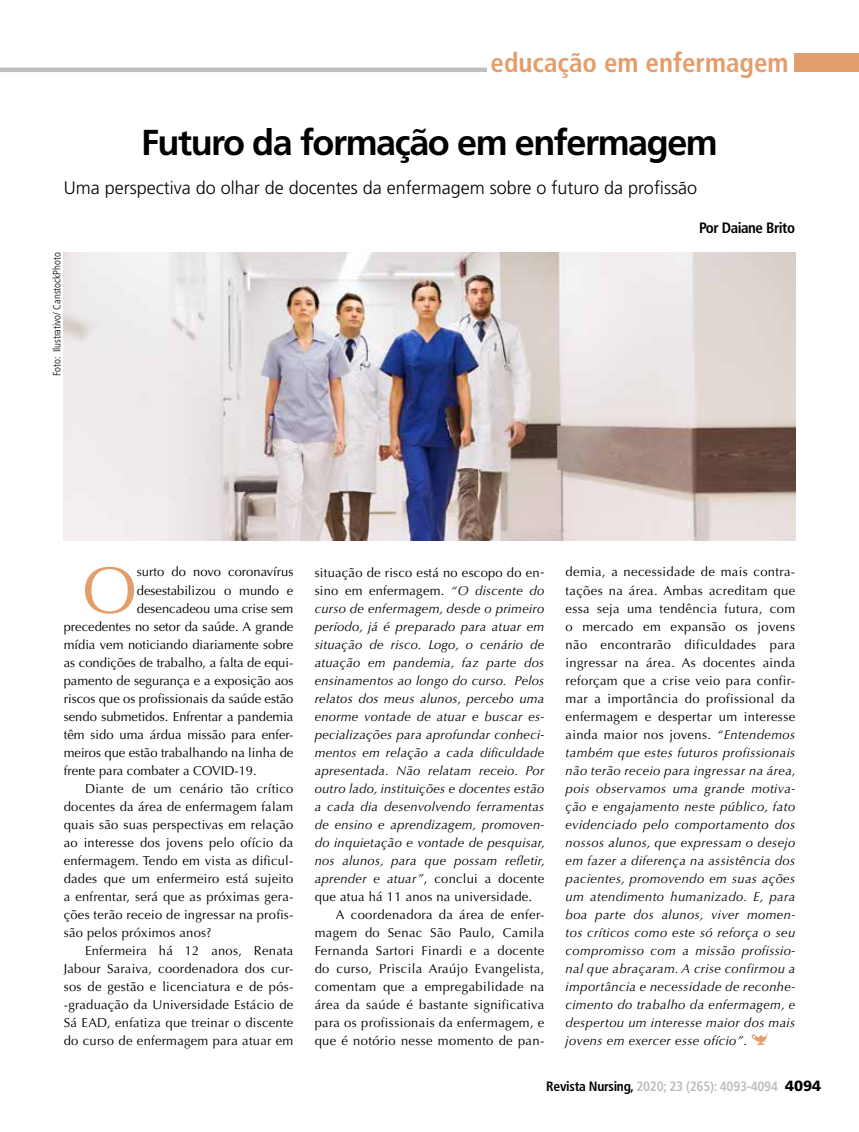
<style>
.page{position:relative;width:859px;height:1132px;background:#fff}
.page>*{position:absolute;margin:0;border:0;box-sizing:border-box;transform-origin:0 0}
.t1{font:65.55px "Optima LT Std";color:#e39e6b}
.t2{font:700 36px "Frutiger LT Std";letter-spacing:-.04em;color:#000}
.t3{font:700 condensed 27px "Frutiger LT Std";color:#e39e6b}
.t4{font:300 18px "Frutiger LT Std";color:#000}
.t5{font:700 condensed 15px "Frutiger LT Std";letter-spacing:-.03em;color:#000}
.t6{font:700 condensed 13.5px "Frutiger LT Std";letter-spacing:-.02em;color:#bcbec0}
.t7{font:italic 12.9px/18px "Optima LT Std";letter-spacing:.02em;color:#000;text-align:justify}
.t8{font:12.9px "Optima LT Std";letter-spacing:.02em;color:#000}
.t9{font:12.9px "Optima LT Std";color:#000}
.t10{font:300 condensed 10.5px "Frutiger LT Std";color:#000}
.s1{font-style:italic}
.s2{font-style:normal}
.s3{color:#000}
.s4{font-weight:900;font-stretch:normal;font-size:14.85px;color:#000}
</style>
<div class="page">
<hr style="left:0;top:68px;width:487px;height:4px;background:#bcbec0">
<div style="left:794px;top:54px;width:65px;height:18px;background:#e39e6b"></div>
<svg style="left:751px;top:1032px;width:16px;height:12px"></svg>
<img style="left:64px;top:252px;width:731px;height:288px">
<h3 class="t3" style="left:490px;top:47px;width:300px">educação em enfermagem</h3>
<h2 class="t2" style="left:141px;top:121px;width:578px">Futuro da formação em enfermagem</h2>
<h3 class="t4" style="left:64px;top:177px;width:635px">Uma perspectiva do olhar de docentes da enfermagem sobre o futuro da profissão</h3>
<p class="t5" style="left:699px;top:218px;width:98px">Por Daiane Brito</p>
<p class="t10" style="left:51px;top:376px;width:125px;rotate:-90deg">Foto: Ilustrativo/ CanstockPhoto</p>
<h1 class="t1" style="left:82px;top:552px;width:56px">O</h1>
<p class="t9" style="left:137px;top:564px;width:158px">surto do novo coronavírus</p>
<p class="t9" style="left:137px;top:582px;width:158px">desestabilizou o mundo e</p>
<p class="t9" style="left:137px;top:600px;width:158px">desencadeou uma crise sem</p>
<p class="t9" style="left:64px;top:618px;width:231px">precedentes no setor da saúde. A grande</p>
<p class="t9" style="left:64px;top:636px;width:231px">mídia vem noticiando diariamente sobre</p>
<p class="t9" style="left:64px;top:654px;width:231px">as condições de trabalho, a falta de equi-</p>
<p class="t9" style="left:64px;top:672px;width:231px">pamento de segurança e a exposição aos</p>
<p class="t9" style="left:64px;top:690px;width:231px">riscos que os profissionais da saúde estão</p>
<p class="t9" style="left:64px;top:708px;width:231px">sendo submetidos. Enfrentar a pandemia</p>
<p class="t9" style="left:64px;top:726px;width:231px">têm sido uma árdua missão para enfer-</p>
<p class="t9" style="left:64px;top:744px;width:231px">meiros que estão trabalhando na linha de</p>
<p class="t9" style="left:64px;top:762px;width:194px">frente para combater a COVID-19.</p>
<p class="t8" style="left:85px;top:780px;width:210px">Diante de um cenário tão crítico</p>
<p class="t8" style="left:64px;top:798px;width:231px">docentes da área de enfermagem falam</p>
<p class="t8" style="left:64px;top:816px;width:231px">quais são suas perspectivas em relação</p>
<p class="t8" style="left:64px;top:834px;width:231px">ao interesse dos jovens pelo ofício da</p>
<p class="t8" style="left:64px;top:852px;width:231px">enfermagem. Tendo em vista as dificul-</p>
<p class="t8" style="left:64px;top:870px;width:231px">dades que um enfermeiro está sujeito</p>
<p class="t8" style="left:64px;top:888px;width:231px">a enfrentar, será que as próximas gera-</p>
<p class="t8" style="left:64px;top:906px;width:231px">ções terão receio de ingressar na profis-</p>
<p class="t8" style="left:64px;top:924px;width:149px">são pelos próximos anos?</p>
<p class="t8" style="left:85px;top:942px;width:210px">Enfermeira há 12 anos, Renata</p>
<p class="t8" style="left:64px;top:960px;width:231px">Jabour Saraiva, coordenadora dos cur-</p>
<p class="t8" style="left:64px;top:978px;width:231px">sos de gestão e licenciatura e de pós-</p>
<p class="t8" style="left:64px;top:996px;width:231px">-graduação da Universidade Estácio de</p>
<p class="t8" style="left:64px;top:1014px;width:231px">Sá EAD, enfatiza que treinar o discente</p>
<p class="t8" style="left:64px;top:1032px;width:231px">do curso de enfermagem para atuar em</p>
<p class="t8" style="left:315px;top:564px;width:231px">situação de risco está no escopo do en-</p>
<p class="t8" style="left:315px;top:582px;width:231px">sino em enfermagem. <span class="s1">“O discente do</span></p>
<p class="t7" style="left:315px;top:599px;width:231px">curso de enfermagem, desde o primeiro</p>
<p class="t7" style="left:315px;top:617px;width:231px">período, já é preparado para atuar em</p>
<p class="t7" style="left:315px;top:635px;width:231px">situação de risco. Logo, o cenário de</p>
<p class="t7" style="left:315px;top:653px;width:231px">atuação em pandemia, faz parte dos</p>
<p class="t7" style="left:315px;top:671px;width:231px">ensinamentos ao longo do curso. Pelos</p>
<p class="t7" style="left:315px;top:689px;width:231px">relatos dos meus alunos, percebo uma</p>
<p class="t7" style="left:315px;top:707px;width:231px">enorme vontade de atuar e buscar es-</p>
<p class="t7" style="left:315px;top:725px;width:231px">pecializações para aprofundar conheci-</p>
<p class="t7" style="left:315px;top:743px;width:231px">mentos em relação a cada dificuldade</p>
<p class="t7" style="left:315px;top:761px;width:231px">apresentada. Não relatam receio. Por</p>
<p class="t7" style="left:315px;top:779px;width:231px">outro lado, instituições e docentes estão</p>
<p class="t7" style="left:315px;top:797px;width:231px">a cada dia desenvolvendo ferramentas</p>
<p class="t7" style="left:315px;top:815px;width:231px">de ensino e aprendizagem, promoven-</p>
<p class="t7" style="left:315px;top:833px;width:232px">do inquietação e vontade de pesquisar,</p>
<p class="t7" style="left:315px;top:851px;width:232px">nos alunos, para que possam refletir,</p>
<p class="t8" style="left:315px;top:870px;width:231px"><span class="s1">aprender e atuar”</span>, conclui a docente</p>
<p class="t8" style="left:315px;top:888px;width:219px">que atua há 11 anos na universidade.</p>
<p class="t8" style="left:336px;top:906px;width:210px">A coordenadora da área de enfer-</p>
<p class="t8" style="left:315px;top:924px;width:231px">magem do Senac São Paulo, Camila</p>
<p class="t8" style="left:315px;top:942px;width:231px">Fernanda Sartori Finardi e a docente</p>
<p class="t8" style="left:315px;top:960px;width:231px">do curso, Priscila Araújo Evangelista,</p>
<p class="t8" style="left:315px;top:978px;width:231px">comentam que a empregabilidade na</p>
<p class="t8" style="left:315px;top:996px;width:231px">área da saúde é bastante significativa</p>
<p class="t8" style="left:315px;top:1014px;width:231px">para os profissionais da enfermagem, e</p>
<p class="t8" style="left:315px;top:1032px;width:231px">que é notório nesse momento de pan-</p>
<p class="t7" style="left:566px;top:563px;width:232px"><span class="s2">demia, a necessidade de mais contra&shy;tações na área. Ambas acreditam que essa seja uma tendência futura, com o mercado em expansão os jovens não encontrarão dificuldades para ingressar na área. As docentes ainda reforçam que a crise veio para confir&shy;mar a importância do profissional da enfermagem e despertar um interesse ainda maior nos jovens.</span> “Entendemos também que estes futuros profissionais não terão receio para ingressar na área, pois observamos uma grande motiva&shy;ção e engajamento neste público, fato evidenciado pelo comportamento dos nossos alunos, que expressam o desejo em fazer a diferença na assistência dos pacientes, promovendo em suas ações um atendimento humanizado. E, para boa parte dos alunos, viver momen&shy;tos críticos como este só reforça o seu compromisso com a missão profissio&shy;nal que abraçaram. A crise confirmou a importância e necessidade de reconhe&shy;cimento do trabalho da enfermagem, e despertou um interesse maior dos mais jovens em exercer esse ofício”<span class="s2">.</span></p>
<p class="t6" style="left:546px;top:1077px;width:276px"><span class="s3">Revista Nursing,</span> 2020; 23 (265): 4093-4094 <span class="s4">4094</span></p>
</div>
